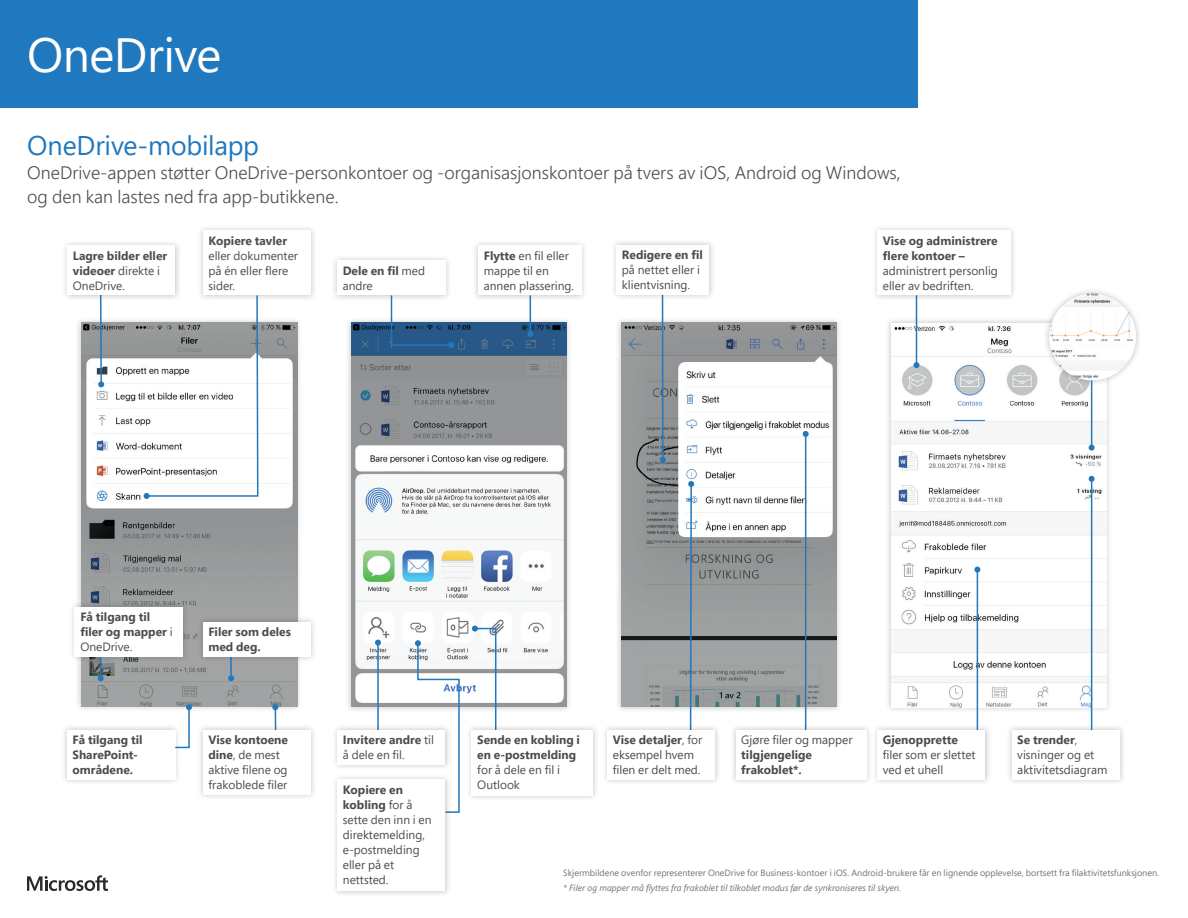
<style>
.page{position:relative;width:1188px;height:918px;background:#fff}
.page>*{position:absolute;margin:0;border:0;box-sizing:border-box;transform-origin:0 0}
.t1{font:48px "Segoe Pro";letter-spacing:-.01em;color:#fff}
.t2{font:27px "Segoe Pro";letter-spacing:-.005em;color:#2078be}
.t3{font:300 18px/24px "Segoe Pro";color:#4c4e4e}
.t4{font:12px/15px "Segoe Pro";color:#4c4e4e}
.t5{font:700 12px/15px "Segoe Pro";color:#4c4e4e}
.t6{font:9px "Segoe Pro";color:#727574}
.t7{font:italic 9px "Segoe Pro";color:#727574}
.s1{font-weight:400}
.s2{font-weight:700}
</style>
<div class="page">
<div style="left:0;top:0;width:918px;height:108px;background:#2078be"></div>
<svg style="left:27px;top:875px;width:81px;height:16px"></svg>
<div style="left:75px;top:316px;width:228px;height:397px;background:#231f20;opacity:.25"></div>
<img style="left:81px;top:322px;width:216px;height:384px">
<div style="left:345px;top:316px;width:228px;height:397px;background:#231f20;opacity:.25"></div>
<img style="left:351px;top:323px;width:216px;height:384px">
<div style="left:615px;top:316px;width:228px;height:397px;background:#231f20;opacity:.25"></div>
<img style="left:621px;top:323px;width:216px;height:384px">
<div style="left:885px;top:317px;width:228px;height:396px;background:#231f20;opacity:.25"></div>
<img style="left:891px;top:323px;width:216px;height:384px">
<svg style="left:98px;top:302px;width:6px;height:85px"></svg>
<div style="left:62px;top:239px;width:120px;height:63px;background:#231f20;opacity:.25"></div>
<div style="left:68px;top:246px;width:108px;height:49px;background:#fff"></div>
<div style="left:61px;top:724px;width:120px;height:62px;background:#231f20;opacity:.25"></div>
<div style="left:67px;top:730px;width:108px;height:50px;background:#fff"></div>
<div style="left:197px;top:224px;width:120px;height:78px;background:#231f20;opacity:.25"></div>
<div style="left:203px;top:231px;width:108px;height:64px;background:#fff"></div>
<div style="left:331px;top:254px;width:120px;height:47px;background:#231f20;opacity:.25"></div>
<div style="left:337px;top:261px;width:108px;height:34px;background:#fff"></div>
<hr style="left:662px;top:295px;width:2px;height:165px;background:#2078be">
<svg style="left:660px;top:457px;width:6px;height:6px"></svg>
<hr style="left:916px;top:295px;width:1px;height:70px;background:#2078be">
<svg style="left:914px;top:362px;width:6px;height:6px"></svg>
<svg style="left:390px;top:294px;width:64px;height:54px"></svg>
<svg style="left:144px;top:294px;width:115px;height:205px"></svg>
<svg style="left:98px;top:663px;width:6px;height:18px"></svg>
<svg style="left:174px;top:704px;width:18px;height:45px"></svg>
<svg style="left:272px;top:704px;width:6px;height:20px"></svg>
<hr style="left:230px;top:657px;width:2px;height:21px;background:#2078be">
<svg style="left:228px;top:675px;width:6px;height:6px"></svg>
<div style="left:197px;top:616px;width:120px;height:47px;background:#231f20;opacity:.25"></div>
<div style="left:203px;top:622px;width:108px;height:35px;background:#fff"></div>
<div style="left:69px;top:601px;width:120px;height:62px;background:#231f20;opacity:.25"></div>
<div style="left:75px;top:607px;width:108px;height:50px;background:#fff"></div>
<hr style="left:377px;top:643px;width:2px;height:87px;background:#2078be">
<svg style="left:375px;top:640px;width:6px;height:6px"></svg>
<svg style="left:688px;top:481px;width:6px;height:243px"></svg>
<svg style="left:472px;top:626px;width:25px;height:98px"></svg>
<hr style="left:805px;top:434px;width:1px;height:296px;background:#2078be">
<svg style="left:803px;top:431px;width:6px;height:6px"></svg>
<svg style="left:415px;top:640px;width:45px;height:173px"></svg>
<div style="left:197px;top:724px;width:120px;height:77px;background:#231f20;opacity:.25"></div>
<div style="left:203px;top:730px;width:108px;height:65px;background:#fff"></div>
<div style="left:473px;top:239px;width:115px;height:63px;background:#231f20;opacity:.25"></div>
<div style="left:478px;top:246px;width:104px;height:49px;background:#fff"></div>
<div style="left:611px;top:239px;width:104px;height:62px;background:#231f20;opacity:.25"></div>
<div style="left:616px;top:245px;width:93px;height:50px;background:#fff"></div>
<div style="left:872px;top:224px;width:145px;height:78px;background:#231f20;opacity:.25"></div>
<div style="left:878px;top:231px;width:133px;height:64px;background:#fff"></div>
<div style="left:332px;top:724px;width:120px;height:47px;background:#231f20;opacity:.25"></div>
<div style="left:338px;top:730px;width:108px;height:35px;background:#fff"></div>
<div style="left:602px;top:724px;width:120px;height:62px;background:#231f20;opacity:.25"></div>
<div style="left:608px;top:730px;width:108px;height:50px;background:#fff"></div>
<div style="left:872px;top:724px;width:120px;height:62px;background:#231f20;opacity:.25"></div>
<div style="left:878px;top:730px;width:108px;height:50px;background:#fff"></div>
<div style="left:332px;top:774px;width:120px;height:123px;background:#231f20;opacity:.25"></div>
<div style="left:338px;top:780px;width:108px;height:111px;background:#fff"></div>
<div style="left:466px;top:724px;width:133px;height:78px;background:#231f20;opacity:.25"></div>
<div style="left:472px;top:730px;width:121px;height:66px;background:#fff"></div>
<div style="left:730px;top:724px;width:143px;height:62px;background:#231f20;opacity:.25"></div>
<div style="left:736px;top:730px;width:131px;height:50px;background:#fff"></div>
<div style="left:1006px;top:724px;width:120px;height:62px;background:#231f20;opacity:.25"></div>
<div style="left:1012px;top:730px;width:108px;height:50px;background:#fff"></div>
<hr style="left:530px;top:295px;width:1px;height:39px;background:#2078be">
<svg style="left:527px;top:331px;width:6px;height:6px"></svg>
<div style="left:1043px;top:287px;width:99px;height:100px;background:#231f20;opacity:.25"></div>
<div style="left:1049px;top:293px;width:87px;height:88px;background:#231f20;opacity:.25"></div>
<img style="left:1049px;top:293px;width:87px;height:88px;border-radius:44px">
<hr style="left:1091px;top:380px;width:1px;height:68px;background:#2078be">
<svg style="left:1089px;top:445px;width:6px;height:6px"></svg>
<hr style="left:1091px;top:479px;width:1px;height:251px;background:#2078be">
<svg style="left:1089px;top:476px;width:6px;height:6px"></svg>
<hr style="left:977px;top:570px;width:1px;height:160px;background:#2078be">
<svg style="left:974px;top:567px;width:6px;height:6px"></svg>
<h1 class="t1" style="left:27px;top:22px;width:196px">OneDrive</h1>
<h2 class="t2" style="left:27px;top:127px;width:233px">OneDrive-mobilapp</h2>
<h3 class="t3" style="left:27px;top:160px;width:875px">OneDrive-appen støtter OneDrive-personkontoer og -organisasjonskontoer på tvers av iOS, Android og Windows, og den kan lastes ned fra app-butikkene.</h3>
<p class="t5" style="left:73px;top:248px;width:96px">Lagre bilder eller videoer <span class="s1">direkte i<br>OneDrive.</span></p>
<p class="t5" style="left:208px;top:233px;width:80px">Kopiere tavler</p>
<p class="t4" style="left:208px;top:248px;width:91px">eller dokumenter på én eller flere sider.</p>
<p class="t5" style="left:343px;top:263px;width:84px">Dele en fil <span class="s1">med andre</span></p>
<p class="t4" style="left:484px;top:248px;width:92px"><span class="s2">Flytte</span> en fil eller mappe til en annen plassering.</p>
<p class="t5" style="left:622px;top:247px;width:82px">Redigere en fil</p>
<p class="t4" style="left:622px;top:262px;width:80px">på nettet eller i klientvisning.</p>
<p class="t5" style="left:883px;top:233px;width:116px">Vise og administrere flere kontoer –</p>
<p class="t4" style="left:883px;top:263px;width:117px">administrert personlig eller av bedriften.</p>
<p class="t5" style="left:80px;top:609px;width:94px">Få tilgang til filer og mapper <span class="s1">i<br>OneDrive.</span></p>
<p class="t5" style="left:73px;top:732px;width:71px">Få tilgang til<br>SharePoint&shy;områdene.</p>
<p class="t5" style="left:208px;top:624px;width:84px">Filer som deles med deg.</p>
<p class="t4" style="left:208px;top:732px;width:81px"><span class="s2">Vise kontoene dine</span>, de mest aktive filene og frakoblede filer</p>
<p class="t4" style="left:343px;top:732px;width:93px"><span class="s2">Invitere andre</span> til å dele en fil.</p>
<p class="t4" style="left:613px;top:732px;width:91px"><span class="s2">Vise detaljer</span>, for eksempel hvem filen er delt med.</p>
<p class="t5" style="left:883px;top:732px;width:76px">Gjenopprette</p>
<p class="t4" style="left:741px;top:732px;width:113px">Gjøre filer og mapper</p>
<p class="t5" style="left:741px;top:747px;width:72px">tilgjengelige frakoblet*.</p>
<p class="t5" style="left:477px;top:732px;width:104px">Sende en kobling i en e-postmelding</p>
<p class="t4" style="left:477px;top:762px;width:84px">for å dele en fil i<br>Outlook</p>
<p class="t4" style="left:1017px;top:732px;width:92px"><span class="s2">Se trender</span>, visninger og et aktivitetsdiagram</p>
<p class="t4" style="left:883px;top:747px;width:94px">filer som er slettet ved et uhell</p>
<p class="t4" style="left:343px;top:782px;width:90px"><span class="s2">Kopiere en kobling</span> for å sette den inn i en direktemelding, e-postmelding eller på et nettsted.</p>
<p class="t6" style="left:563px;top:867px;width:597px">Skjermbildene ovenfor representerer OneDrive for Business-kontoer i iOS. Android-brukere får en lignende opplevelse, bortsett fra filaktivitetsfunksjonen.</p>
<p class="t7" style="left:563px;top:882px;width:339px">* Filer og mapper må flyttes fra frakoblet til tilkoblet modus før de synkroniseres til skyen.</p>
</div>
